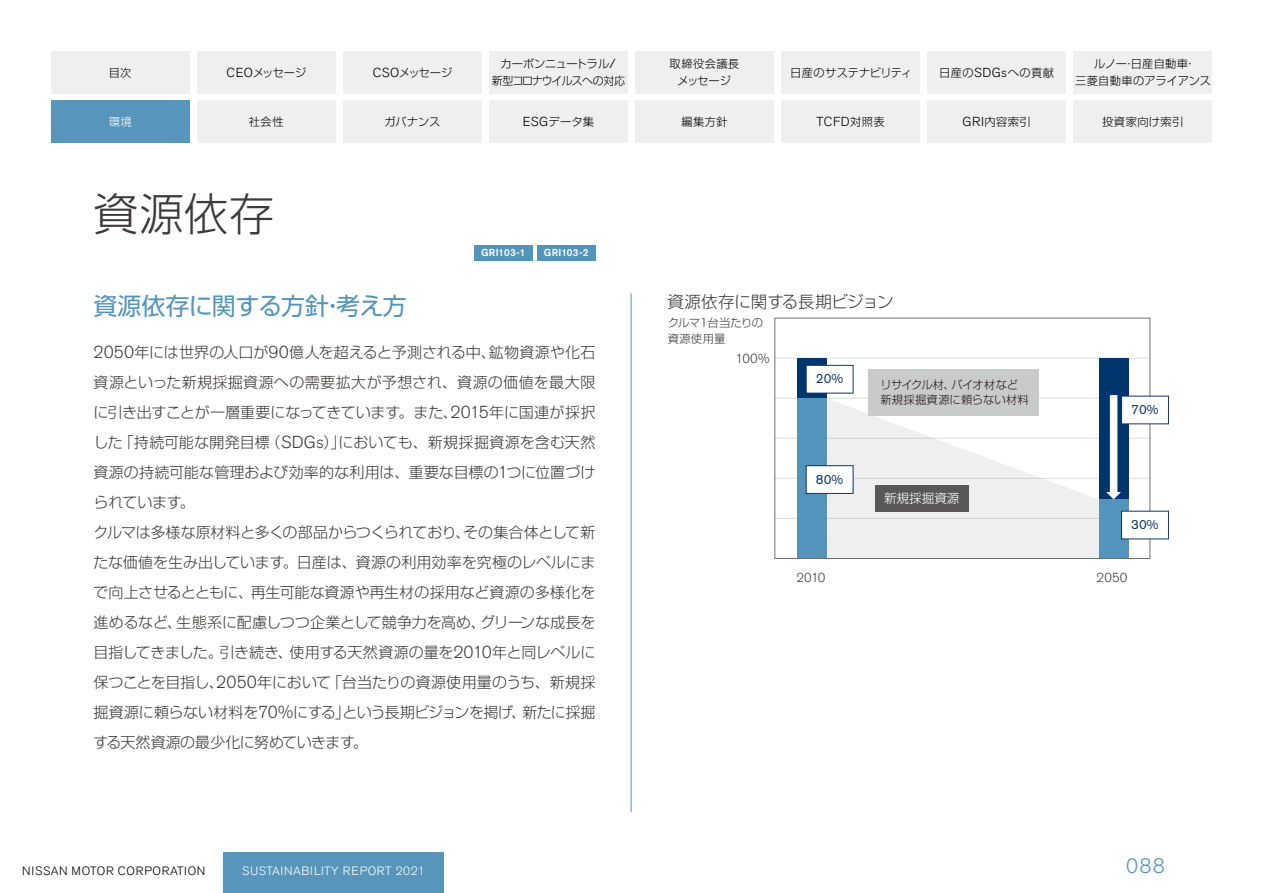
<style>
.page{position:relative;width:1263px;height:893px;background:#fff}
.page>*{position:absolute;margin:0;border:0;box-sizing:border-box;transform-origin:0 0}
.t1{font:300 45px "Shin Go Pro";color:#3e3a39}
.t2{font:24px "Shin Go Pro";letter-spacing:-.015em;color:#5394bd}
.t3{font:300 20.7px "Nissan Pro";color:#5394bd}
.t4{font:300 17.25px "Nissan Pro";letter-spacing:.005em;color:#3e3a39}
.t5{font:300 16.5px "Shin Go Pro";letter-spacing:-.015em;color:#3e3a39}
.t6{font:300 15px/30px "Shin Go Pro";letter-spacing:-.005em;color:#3e3a39}
.t7{font:300 15px/30px "Shin Go Pro";letter-spacing:.025em;color:#3e3a39;text-align:right}
.t8{font:300 15px "Shin Go Pro";letter-spacing:-.04em;color:#3e3a39}
.t9{font:300 15px "Shin Go Pro";letter-spacing:-.035em;color:#3e3a39}
.t10{font:300 15px "Shin Go Pro";letter-spacing:-.045em;color:#3e3a39}
.t11{font:300 15px "Shin Go Pro";letter-spacing:-.055em;color:#3e3a39}
.t12{font:300 15px "Shin Go Pro";letter-spacing:.02em;color:#3e3a39}
.t13{font:13.35px "Nissan Pro";color:#0f3666}
.t14{font:300 13.05px "Nissan Pro";letter-spacing:.01em;color:#3e3a39}
.t15{font:300 12.9px "Nissan Pro";color:#000}
.t16{font:300 12.6px "Shin Go Pro";color:#fff}
.t17{font:300 12px "Nissan Pro";letter-spacing:.04em;color:#fff}
.t18{font:300 12px "Nissan Pro";letter-spacing:.06em;color:#000}
.t19{font:300 11.25px "Shin Go Pro";letter-spacing:.01em;color:#000}
.t20{font:300 11.25px/15.1px "Shin Go Pro";color:#231816}
.t21{font:300 11.25px/16.5px "Shin Go Pro";letter-spacing:-.055em;color:#000}
.t22{font:300 11.25px/16.5px "Shin Go Pro";letter-spacing:.04em;color:#000;text-align:center}
.t23{font:300 11.25px/15.1px "Shin Go Pro";letter-spacing:.005em;color:#3e3a39}
.t24{font:300 11.25px "Shin Go Pro";color:#fff}
.t25{font:500 10.05px "Nissan Pro";letter-spacing:.025em;color:#fff}
.s1{font-family:"Nissan Pro";font-size:12.9px}
.s2{font-family:"Shin Go Pro";font-size:11.25px}
</style>
<div class="page">
<div style="left:223px;top:852px;width:220px;height:41px;background:#5795bb"></div>
<hr style="left:631px;top:293px;width:1px;height:519px;background:#5394bd">
<div style="left:51px;top:51px;width:138px;height:43px;background:#efefef"></div>
<div style="left:51px;top:100px;width:138px;height:43px;background:#5795bb"></div>
<div style="left:197px;top:51px;width:138px;height:43px;background:#efefef"></div>
<div style="left:197px;top:100px;width:138px;height:43px;background:#efefef"></div>
<div style="left:343px;top:51px;width:138px;height:43px;background:#efefef"></div>
<div style="left:343px;top:100px;width:138px;height:43px;background:#efefef"></div>
<div style="left:489px;top:51px;width:139px;height:43px;background:#efefef"></div>
<div style="left:489px;top:100px;width:139px;height:43px;background:#efefef"></div>
<div style="left:635px;top:51px;width:139px;height:43px;background:#efefef"></div>
<div style="left:635px;top:100px;width:139px;height:43px;background:#efefef"></div>
<div style="left:781px;top:51px;width:139px;height:43px;background:#efefef"></div>
<div style="left:781px;top:100px;width:139px;height:43px;background:#efefef"></div>
<div style="left:927px;top:51px;width:139px;height:43px;background:#efefef"></div>
<div style="left:1073px;top:51px;width:139px;height:43px;background:#efefef"></div>
<div style="left:927px;top:100px;width:139px;height:43px;background:#efefef"></div>
<div style="left:1073px;top:100px;width:139px;height:43px;background:#efefef"></div>
<hr style="left:775px;top:358px;width:375px;height:1px;background:#dcdddd">
<hr style="left:775px;top:398px;width:375px;height:1px;background:#dcdddd">
<hr style="left:775px;top:438px;width:375px;height:1px;background:#dcdddd">
<hr style="left:775px;top:478px;width:375px;height:1px;background:#dcdddd">
<hr style="left:775px;top:518px;width:375px;height:1px;background:#dcdddd">
<svg style="left:827px;top:398px;width:272px;height:159px"></svg>
<div style="left:797px;top:358px;width:30px;height:40px;background:#00366d"></div>
<div style="left:797px;top:398px;width:30px;height:160px;background:#5394bd"></div>
<div style="left:1099px;top:358px;width:29px;height:141px;background:#00366d"></div>
<div style="left:1099px;top:499px;width:29px;height:59px;background:#5394bd"></div>
<div style="left:868px;top:369px;width:171px;height:47px;background:#c9caca"></div>
<div style="left:875px;top:485px;width:93px;height:27px;background:#595757"></div>
<div style="left:1110px;top:395px;width:7px;height:98px;background:#fff"></div>
<svg style="left:1106px;top:492px;width:15px;height:7px"></svg>
<div style="left:774px;top:318px;width:376px;height:241px;border:1px solid #727171"></div>
<div style="left:1121px;top:396px;width:47px;height:28px;background:#fff"></div>
<div style="left:1121px;top:396px;width:48px;height:28px;border:1px solid #0f3666"></div>
<div style="left:1121px;top:511px;width:47px;height:28px;background:#fff"></div>
<div style="left:1121px;top:511px;width:48px;height:28px;border:1px solid #0f3666"></div>
<div style="left:806px;top:365px;width:47px;height:28px;background:#fff"></div>
<div style="left:806px;top:365px;width:47px;height:28px;border:1px solid #0f3666"></div>
<div style="left:806px;top:466px;width:47px;height:27px;background:#fff"></div>
<div style="left:806px;top:465px;width:47px;height:29px;border:1px solid #0f3666"></div>
<div style="left:474px;top:245px;width:58px;height:16px;background:#5394bd"></div>
<div style="left:537px;top:245px;width:58px;height:16px;background:#5394bd"></div>
<p class="t19" style="left:109px;top:63px;width:24px">目次</p>
<p class="t24" style="left:109px;top:112px;width:24px">環境</p>
<p class="t19" style="left:227px;top:63px;width:81px"><span class="s1">CEO</span>メッセージ</p>
<p class="t19" style="left:249px;top:112px;width:36px">社会性</p>
<h1 class="t1" style="left:94px;top:177px;width:182px">資源依存</h1>
<p class="t19" style="left:373px;top:63px;width:81px"><span class="s1">CSO</span>メッセージ</p>
<p class="t19" style="left:384px;top:112px;width:57px">ガバナンス</p>
<h2 class="t2" style="left:94px;top:286px;width:315px">資源依存に関する方針考え方</h2>
<h2 class="t2" style="left:321px;top:286px;width:25px">・</h2>
<p class="t21" style="left:492px;top:54px;width:135px;text-indent:9px">カーボンニュートラル<br>新型コロナウイルスへの対応</p>
<p class="t19" style="left:523px;top:112px;width:73px"><span class="s1">ESG</span>データ集</p>
<p class="t15" style="left:610px;top:55px;width:8px">/</p>
<p class="t25" style="left:481px;top:246px;width:46px">GRI103-1</p>
<p class="t25" style="left:544px;top:246px;width:46px">GRI103-2</p>
<p class="t6" style="left:134px;top:335px;width:135px">年には世界の人口が</p>
<p class="t6" style="left:289px;top:335px;width:208px">億人を超えると予測される中、</p>
<p class="t12" style="left:489px;top:340px;width:108px">鉱物資源や化石</p>
<p class="t4" style="left:94px;top:340px;width:42px">2050</p>
<p class="t7" style="left:94px;top:365px;width:503px">資源といった新規採掘資源への需要拡大が予想され、資源の価値を最大限年に国連が採択</p>
<p class="t4" style="left:268px;top:340px;width:22px">90</p>
<p class="t6" style="left:339px;top:395px;width:258px;text-indent:-245px">に引き出すことが一層重要になってきています。また、<br>においても、新規採掘資源を含む天然</p>
<p class="t4" style="left:450px;top:400px;width:40px">2015</p>
<p class="t6" style="left:119px;top:425px;width:153px">「持続可能な開発目標</p>
<p class="t6" style="left:266px;top:425px;width:16px">（</p>
<p class="t6" style="left:323px;top:425px;width:24px">）」</p>
<p class="t4" style="left:281px;top:430px;width:45px">SDGs</p>
<p class="t6" style="left:94px;top:425px;width:31px">した</p>
<p class="t6" style="left:506px;top:455px;width:90px">つに位置づけ</p>
<p class="t6" style="left:94px;top:455px;width:503px">資源の持続可能な管理および効率的な利用は、重要な目標の<br>られています。<br>クルマは多様な原材料と多くの部品からつくられておりその集合体として新</p>
<p class="t6" style="left:456px;top:515px;width:16px">、</p>
<p class="t6" style="left:94px;top:545px;width:503px">たな価値を生み出しています。日産は、資源の利用効率を究極のレベルにま</p>
<p class="t6" style="left:251px;top:575px;width:346px">再生可能な資源や再生材の採用など資源の多様化を</p>
<p class="t4" style="left:498px;top:460px;width:12px">1</p>
<p class="t8" style="left:94px;top:580px;width:161px">で向上させるとともに、</p>
<p class="t6" style="left:480px;top:605px;width:117px">グリーンな成長を</p>
<p class="t6" style="left:94px;top:605px;width:90px">進めるなど、</p>
<p class="t6" style="left:176px;top:605px;width:311px">生態系に配慮しつつ企業として競争力を高め、</p>
<p class="t6" style="left:492px;top:635px;width:105px">年と同レベルに</p>
<p class="t6" style="left:219px;top:635px;width:75px">引き続き、</p>
<p class="t6" style="left:289px;top:635px;width:165px">使用する天然資源の量を</p>
<p class="t11" style="left:94px;top:640px;width:131px">目指してきました。</p>
<p class="t4" style="left:453px;top:640px;width:40px">2010</p>
<p class="t6" style="left:327px;top:665px;width:270px">「台当たりの資源使用量のうち、新規採</p>
<p class="t8" style="left:94px;top:670px;width:132px">保つことを目指し、</p>
<p class="t6" style="left:257px;top:665px;width:75px">年において</p>
<p class="t4" style="left:216px;top:670px;width:42px">2050</p>
<p class="t10" style="left:293px;top:700px;width:235px">にするという長期ビジョンを掲げ、</p>
<p class="t4" style="left:258px;top:700px;width:36px">70%</p>
<p class="t6" style="left:522px;top:695px;width:74px">新たに採掘</p>
<p class="t6" style="left:335px;top:695px;width:16px">」</p>
<p class="t6" style="left:94px;top:695px;width:167px">掘資源に頼らない材料を</p>
<p class="t9" style="left:94px;top:730px;width:263px">する天然資源の最少化に努めていきます</p>
<p class="t6" style="left:353px;top:725px;width:16px">。</p>
<p class="t22" style="left:670px;top:54px;width:71px">取締役会議長メッセージ</p>
<p class="t19" style="left:681px;top:112px;width:48px">編集方針</p>
<p class="t19" style="left:790px;top:63px;width:123px">日産のサステナビリティ</p>
<p class="t15" style="left:816px;top:113px;width:70px">TCFD<span class="s2">対照表</span></p>
<p class="t19" style="left:939px;top:63px;width:116px">日産の<span class="s1">SDGs</span>への貢献</p>
<p class="t19" style="left:962px;top:112px;width:70px"><span class="s1">GRI</span>内容索引</p>
<p class="t19" style="left:1094px;top:55px;width:95px">ルノー日産自動車</p>
<p class="t19" style="left:1123px;top:55px;width:13px">・</p>
<p class="t19" style="left:1184px;top:55px;width:13px">・</p>
<p class="t19" style="left:1075px;top:71px;width:137px">三菱自動車のアライアンス</p>
<p class="t22" style="left:1102px;top:112px;width:83px">投資家向け索引</p>
<p class="t5" style="left:668px;top:288px;width:228px">資源依存に関する長期ビジョン</p>
<p class="t23" style="left:707px;top:314px;width:57px">台当たりの</p>
<p class="t23" style="left:668px;top:314px;width:59px">クルマ<br>資源使用量</p>
<p class="t23" style="left:698px;top:314px;width:13px">１</p>
<p class="t14" style="left:735px;top:350px;width:36px">100%</p>
<p class="t13" style="left:816px;top:370px;width:29px">20%</p>
<p class="t13" style="left:816px;top:470px;width:29px">80%</p>
<p class="t14" style="left:796px;top:568px;width:31px">2010</p>
<p class="t20" style="left:951px;top:376px;width:68px">バイオ材など</p>
<p class="t20" style="left:880px;top:376px;width:150px">リサイクル材、<br>新規採掘資源に頼らない材料</p>
<p class="t16" style="left:884px;top:488px;width:77px">新規採掘資源</p>
<p class="t13" style="left:1131px;top:401px;width:29px">70%</p>
<p class="t13" style="left:1131px;top:516px;width:29px">30%</p>
<p class="t14" style="left:1096px;top:568px;width:32px">2050</p>
<p class="t18" style="left:22px;top:863px;width:185px">NISSAN MOTOR CORPORATION</p>
<p class="t17" style="left:242px;top:863px;width:184px">SUSTAINABILITY REPORT 2021</p>
<h3 class="t3" style="left:1126px;top:852px;width:40px">088</h3>
</div>
